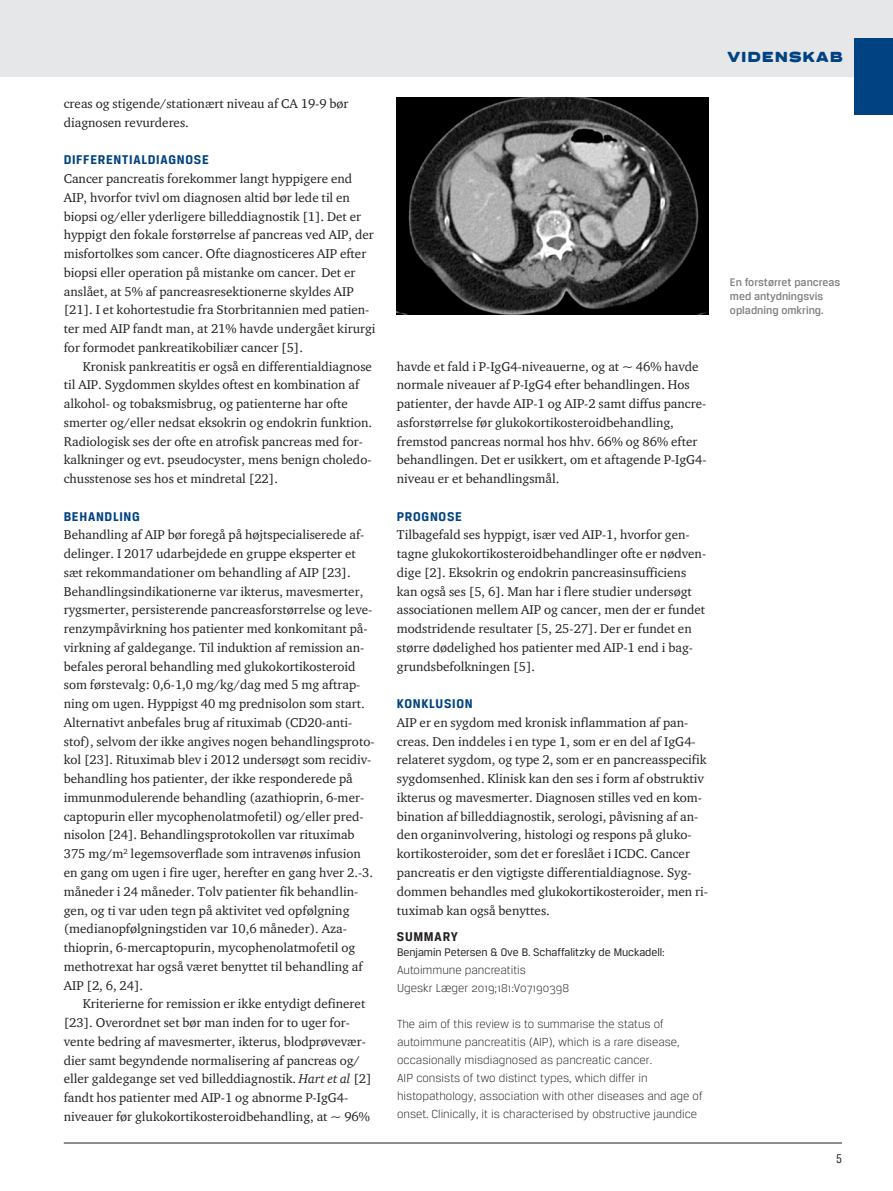
<style>
.page{position:relative;width:893px;height:1191px;background:#fff}
.page>*{position:absolute;margin:0;border:0;box-sizing:border-box;transform-origin:0 0}
.t1{font:900 expanded 15px "Praktika Rnd";letter-spacing:.025em;color:#004282}
.t2{font:700 13.5px "Breuer Text";letter-spacing:.05em;color:#004282}
.t3{font:700 13.5px "Breuer Text";color:#231f20}
.t4{font:13.5px "Breuer Condensed";color:#231f20}
.t5{font:13.05px/18.8px "ITC Charter Com";color:#231f20}
.t6{font:300 12.45px/18px "Breuer Text";color:#231f20}
.t7{font:500 11.7px/14.2px "Breuer Text";color:#808285}
.t8{font:11.7px "Breuer Text";color:#231f20}
.s1{font-style:italic}
</style>
<div class="page">
<hr style="left:64px;top:1142px;width:778px;height:1px;background:#231f20">
<div style="left:0;top:0;width:893px;height:77px;background:#e6e7e8"></div>
<div style="left:855px;top:38px;width:38px;height:39px;background:#004282"></div>
<div style="left:855px;top:77px;width:38px;height:38px;background:#004282"></div>
<img style="left:397px;top:97px;width:312px;height:217px">
<p class="t5" style="left:64px;top:94px;width:286px">creas og stigende/stationært niveau af CA 19-9 bør diagnosen revurderes.</p>
<p class="t2" style="left:64px;top:152px;width:147px">DIFFERENTIALDIAGNOSE</p>
<p class="t5" style="left:64px;top:169px;width:313px">Cancer pancreatis forekommer langt hyppigere end AIP, hvorfor tvivl om diagnosen altid bør lede til en biopsi og/eller yderligere billeddiagnostik [1]. Det er hyppigt den fokale forstørrelse af pancreas ved AIP, der misfortolkes som cancer. Ofte diagnosticeres AIP efter biopsi eller operation på mistanke om cancer. Det er anslået, at 5% af pancreasresektionerne skyldes AIP [21]. I et kohortestudie fra Storbritannien med patien&shy;ter med AIP fandt man, at 21% havde undergået kirurgi for formodet pankreatikobiliær cancer [5].</p>
<p class="t5" style="left:64px;top:356px;width:310px;text-indent:19px">Kronisk pankreatitis er også en differentialdiagnose til AIP. Sygdommen skyldes oftest en kombination af alkohol- og tobaksmisbrug, og patienterne har ofte smerter og/eller nedsat eksokrin og endokrin funktion.<br>Radiologisk ses der ofte en atrofisk pancreas med for&shy;kalkninger og evt. pseudocyster, mens benign choledo&shy;chusstenose ses hos et mindretal [22].</p>
<p class="t2" style="left:64px;top:508px;width:77px">BEHANDLING</p>
<p class="t5" style="left:64px;top:525px;width:312px">Behandling af AIP bør foregå på højtspecialiserede af&shy;delinger. I 2017 udarbejdede en gruppe eksperter et sæt rekommandationer om behandling af AIP [23].<br>Behandlingsindikationerne var ikterus, mavesmerter, rygsmerter, persisterende pancreasforstørrelse og leve&shy;renzympåvirkning hos patienter med konkomitant på&shy;virkning af galdegange. Til induktion af remission an&shy;befales peroral behandling med glukokortikosteroid som førstevalg: 0,6-1,0 mg/kg/dag med 5 mg aftrap&shy;ning om ugen. Hyppigst 40 mg prednisolon som start.<br>Alternativt anbefales brug af rituximab (CD20-anti&shy;stof), selvom der ikke angives nogen behandlingsproto&shy;kol [23]. Rituximab blev i 2012 undersøgt som recidiv&shy;behandling hos patienter, der ikke responderede på immunmodulerende behandling (azathioprin, 6-mer&shy;captopurin eller mycophenolatmofetil) og/eller pred&shy;nisolon [24]. Behandlingsprotokollen var rituximab 375 mg/m<sup>2</sup> legemsoverflade som intravenøs infusion en gang om ugen i fire uger, herefter en gang hver 2.-3. måneder i 24 måneder. Tolv patienter fik behandlin&shy;gen, og ti var uden tegn på aktivitet ved opfølgning (medianopfølgningstiden var 10,6 måneder). Aza&shy;thioprin, 6-mercaptopurin, mycophenolatmofetil og methotrexat har også været benyttet til behandling af AIP [2, 6, 24].</p>
<p class="t5" style="left:64px;top:994px;width:309px;text-indent:19px">Kriterierne for remission er ikke entydigt defineret [23]. Overordnet set bør man inden for to uger for&shy;vente bedring af mavesmerter, ikterus, blodprøvevær&shy;dier samt begyndende normalisering af pancreas og/ eller galdegange set ved billeddiagnostik. <span class="s1">Hart et al</span> [2] fandt hos patienter med AIP-1 og abnorme P-IgG4- niveauer før glukokortikosteroidbehandling, at ~ 96%</p>
<p class="t1" style="left:727px;top:43px;width:117px">VIDENSKAB</p>
<p class="t5" style="left:397px;top:356px;width:311px">havde et fald i P-IgG4-niveauerne, og at ~ 46% havde normale niveauer af P-IgG4 efter behandlingen. Hos patienter, der havde AIP-1 og AIP-2 samt diffus pancre&shy;asforstørrelse før glukokortikosteroidbehandling, fremstod pancreas normal hos hhv. 66% og 86% efter behandlingen. Det er usikkert, om et aftagende P-IgG4- niveau er et behandlingsmål.</p>
<p class="t2" style="left:397px;top:508px;width:67px">PROGNOSE</p>
<p class="t5" style="left:397px;top:525px;width:311px">Tilbagefald ses hyppigt, især ved AIP-1, hvorfor gen&shy;tagne glukokortikosteroidbehandlinger ofte er nødven&shy;dige [2]. Eksokrin og endokrin pancreasinsufficiens kan også ses [5, 6]. Man har i flere studier undersøgt associationen mellem AIP og cancer, men der er fundet modstridende resultater [5, 25-27]. Der er fundet en større dødelighed hos patienter med AIP-1 end i bag&shy;grundsbefolkningen [5].</p>
<p class="t2" style="left:397px;top:696px;width:77px">KONKLUSION</p>
<p class="t5" style="left:397px;top:713px;width:312px">AIP er en sygdom med kronisk inflammation af pan&shy;creas. Den inddeles i en type 1, som er en del af IgG4- relateret sygdom, og type 2, som er en pancreasspecifik sygdomsenhed. Klinisk kan den ses i form af obstruktiv ikterus og mavesmerter. Diagnosen stilles ved en kom&shy;bination af billeddiagnostik, serologi, påvisning af an&shy;den organinvolvering, histologi og respons på gluko&shy;kortikosteroider, som det er foreslået i ICDC. Cancer pancreatis er den vigtigste differentialdiagnose. Syg&shy;dommen behandles med glukokortikosteroider, men ri&shy;tuximab kan også benyttes.</p>
<p class="t8" style="left:397px;top:945px;width:269px">Benjamin Petersen &amp; Ove B. Schaffalitzky de Muckadell:</p>
<p class="t6" style="left:397px;top:960px;width:174px">Autoimmune pancreatitis<br>Ugeskr Læger 2019;181:V07190398</p>
<p class="t6" style="left:397px;top:1014px;width:307px">The aim of this review is to summarise the status of autoimmune pancreatitis (AIP), which is a rare disease, occasionally misdiagnosed as pancreatic cancer.<br>AIP consists of two distinct types, which differ in histopathology, association with other diseases and age of onset. Clinically, it is characterised by obstructive jaundice</p>
<p class="t3" style="left:397px;top:928px;width:18px">SUMMAR</p>
<p class="t3" style="left:451px;top:928px;width:9px">Y</p>
<p class="t7" style="left:730px;top:275px;width:112px">En forstørret pancreas med antydningsvis opladning omkring.</p>
<p class="t4" style="left:836px;top:1150px;width:7px">5</p>
</div>
